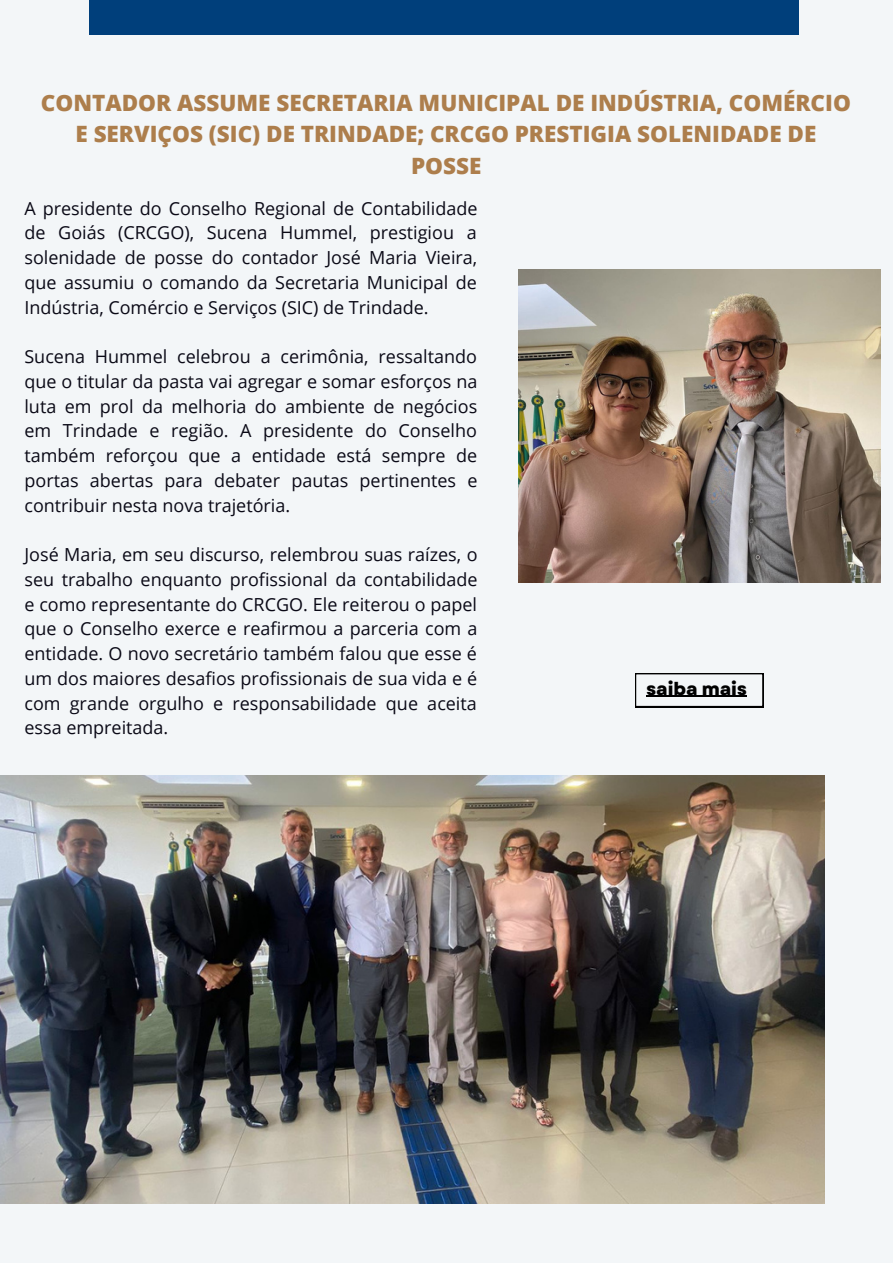
<style>
.page{position:relative;width:893px;height:1264px;background:#fff}
.page>*{position:absolute;margin:0;border:0;box-sizing:border-box;transform-origin:0 0}
.t1{font:800 22.5px/31.5px "Open Sans";color:#ad7e4c;text-align:center}
.t2{font:18px/24.8px "Open Sans";color:#0a0916;text-align:justify}
.t3{font:800 17.7px "Garet";color:#000}
</style>
<div class="page">
<div style="left:0;top:0;width:892px;height:1262px;background:#f3f6f8"></div>
<div style="left:89px;top:0;width:709px;height:34px;background:#003f7b"></div>
<img style="left:0;top:775px;width:824px;height:428px">
<svg style="left:635px;top:673px;width:128px;height:34px"></svg>
<hr style="left:646px;top:695px;width:100px;height:2px;background:#000">
<img style="left:519px;top:270px;width:360px;height:312px">
<p class="t1" style="left:41px;top:86px;width:811px">CONTADOR ASSUME SECRETARIA MUNICIPAL DE INDÚSTRIA, COMÉRCIO<br>E SERVIÇOS (SIC) DE TRINDADE; CRCGO PRESTIGIA SOLENIDADE DE<br>POSSE</p>
<p class="t2" style="left:24px;top:195px;width:454px">A presidente do Conselho Regional de Contabilidade de Goiás (CRCGO), Sucena Hummel, prestigiou a solenidade de posse do contador José Maria Vieira, que assumiu o comando da Secretaria Municipal de Indústria, Comércio e Serviços (SIC) de Trindade.</p>
<p class="t2" style="left:24px;top:344px;width:454px">Sucena Hummel celebrou a cerimônia, ressaltando que o titular da pasta vai agregar e somar esforços na luta em prol da melhoria do ambiente de negócios em Trindade e região. A presidente do Conselho também reforçou que a entidade está sempre de portas abertas para debater pautas pertinentes e contribuir nesta nova trajetória.</p>
<p class="t2" style="left:24px;top:541px;width:454px">José Maria, em seu discurso, relembrou suas raízes, o seu trabalho enquanto profissional da contabilidade e como representante do CRCGO. Ele reiterou o papel que o Conselho exerce e reafirmou a parceria com a entidade. O novo secretário também falou que esse é um dos maiores desafios profissionais de sua vida e é com grande orgulho e responsabilidade que aceita essa empreitada.</p>
<p class="t3" style="left:646px;top:675px;width:102px">saiba mais</p>
</div>
